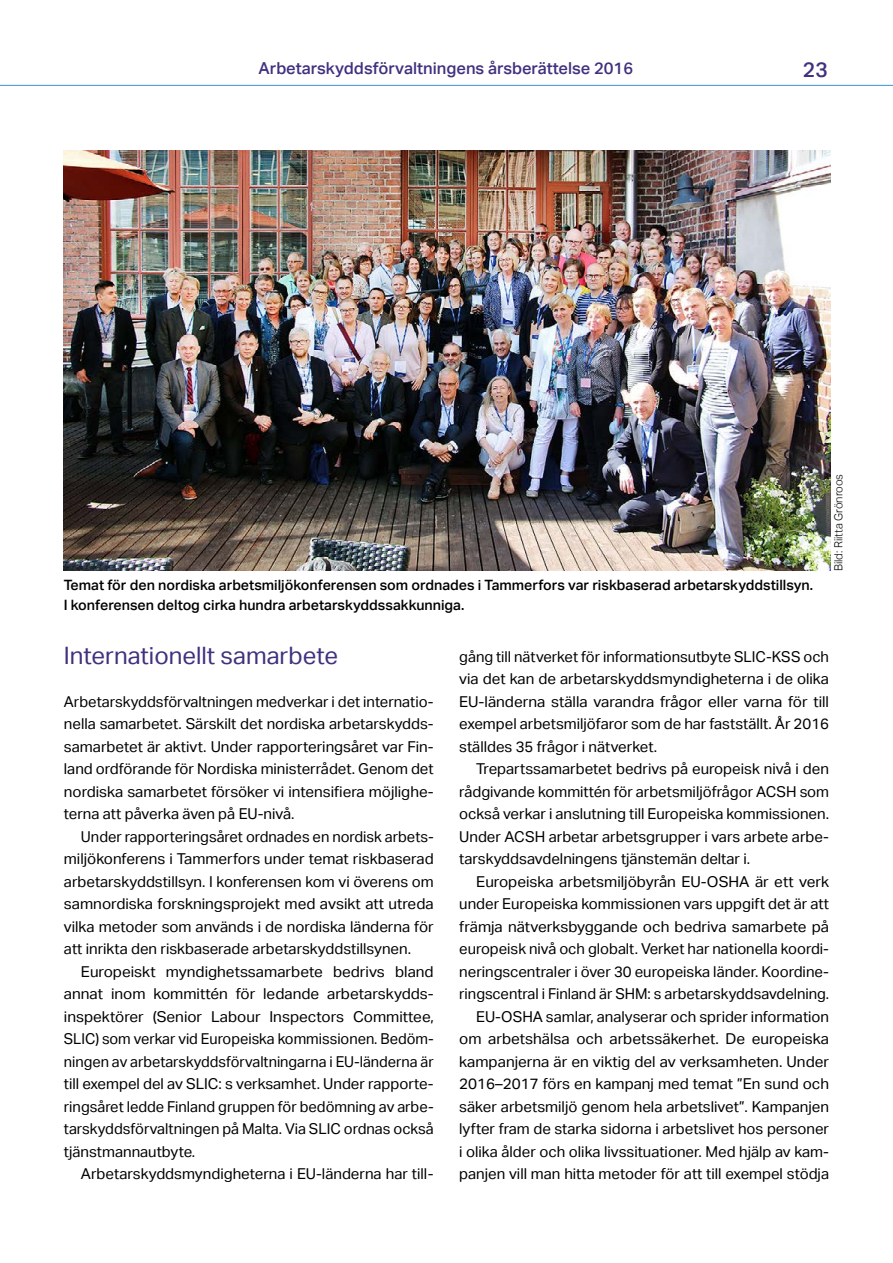
<style>
.page{position:relative;width:893px;height:1263px;background:#fff}
.page>*{position:absolute;margin:0;border:0;box-sizing:border-box;transform-origin:0 0}
.Väliotsikko{font:24px "Aktiv Grotesk";color:#41317e}
.t1{font:500 21px "Aktiv Grotesk";color:#41317e}
.t2{font:500 16.5px "Aktiv Grotesk";color:#41317e}
.Leipis{font:15px/22.5px "Aktiv Grotesk";color:#000;text-align:justify}
.Alkuleipis{font:15px/22.5px "Aktiv Grotesk";color:#000;text-align:justify}
.Kuvateksti{font:500 14.25px/19.5px "Aktiv Grotesk";color:#000}
.Kuvaaja{font:300 11.25px "Aktiv Grotesk";color:#000}
</style>
<div class="page">
<hr style="left:0;top:85px;width:893px;height:1px;background:#3c9bd6">
<img style="left:64px;top:151px;width:766px;height:420px">
<p class="t2" style="left:259px;top:59px;width:376px">Arbetarskyddsförvaltningens årsberättelse 2016</p>
<h2 class="t1" style="left:803px;top:58px;width:26px">23</h2>
<p class="Kuvateksti" style="left:64px;top:575px;width:751px">Temat för den nordiska arbetsmiljökonferensen som ordnades i Tammerfors var riskbaserad arbetarskyddstillsyn.<br>I konferensen deltog cirka hundra arbetarskyddssakkunniga.</p>
<p class="Kuvaaja" style="left:832px;top:571px;width:99px;rotate:-90deg">Bild: Riitta Grönroos</p>
<h3 class="Väliotsikko" style="left:64px;top:641px;width:276px">Internationellt samarbete</h3>
<p class="Alkuleipis" style="left:64px;top:690px;width:371px">Arbetarskyddsförvaltningen medverkar i det internatio&shy;nella samarbetet. Särskilt det nordiska arbetarskydds&shy;samarbetet är aktivt. Under rapporteringsåret var Fin&shy;land ordförande för Nordiska ministerrådet. Genom det nordiska samarbetet försöker vi intensifiera möjlighe&shy;terna att påverka även på EU-nivå.</p>
<p class="Leipis" style="left:64px;top:825px;width:371px;text-indent:17px">Under rapporteringsåret ordnades en nordisk arbets&shy;miljökonferens i Tammerfors under temat riskbaserad arbetarskyddstillsyn. I konferensen kom vi överens om samnordiska forskningsprojekt med avsikt att utreda vilka metoder som används i de nordiska länderna för att inrikta den riskbaserade arbetarskyddstillsynen.</p>
<p class="Leipis" style="left:64px;top:960px;width:371px;text-indent:17px">Europeiskt myndighetssamarbete bedrivs bland annat inom kommittén för ledande arbetarskydds&shy;inspektörer (Senior Labour Inspectors Committee, SLIC) som verkar vid Europeiska kommissionen. Bedöm&shy;ningen av arbetarskyddsförvaltningarna i EU-länderna är till exempel del av SLIC: s verksamhet. Under rapporte&shy;ringsåret ledde Finland gruppen för bedömning av arbe&shy;tarskyddsförvaltningen på Malta. Via SLIC ordnas också tjänstmannautbyte.</p>
<p class="Leipis" style="left:81px;top:1163px;width:354px">Arbetarskyddsmyndigheterna i EU-länderna har till-</p>
<p class="Leipis" style="left:459px;top:645px;width:371px">gång till nätverket för informationsutbyte SLIC-KSS och via det kan de arbetarskyddsmyndigheterna i de olika EU-länderna ställa varandra frågor eller varna för till exempel arbetsmiljöfaror som de har fastställt. År 2016 ställdes 35 frågor i nätverket.</p>
<p class="Leipis" style="left:459px;top:758px;width:371px;text-indent:17px">Trepartssamarbetet bedrivs på europeisk nivå i den rådgivande kommittén för arbetsmiljöfrågor ACSH som också verkar i anslutning till Europeiska kommissionen.<br>Under ACSH arbetar arbetsgrupper i vars arbete arbe&shy;tarskyddsavdelningens tjänstemän deltar i.</p>
<p class="Leipis" style="left:459px;top:870px;width:371px;text-indent:17px">Europeiska arbetsmiljöbyrån EU-OSHA är ett verk under Europeiska kommissionen vars uppgift det är att främja nätverksbyggande och bedriva samarbete på europeisk nivå och globalt. Verket har nationella koordi&shy;neringscentraler i över 30 europeiska länder. Koordine&shy;ringscentral i Finland är SHM: s arbetarskyddsavdelning.</p>
<p class="Leipis" style="left:459px;top:1005px;width:371px;text-indent:17px">EU-OSHA samlar, analyserar och sprider information om arbetshälsa och arbetssäkerhet. De europeiska kampanjerna är en viktig del av verksamheten. Under 2016–2017 förs en kampanj med temat ”En sund och säker arbetsmiljö genom hela arbetslivet”. Kampanjen lyfter fram de starka sidorna i arbetslivet hos personer i olika ålder och olika livssituationer. Med hjälp av kam&shy;panjen vill man hitta metoder för att till exempel stödja</p>
</div>
